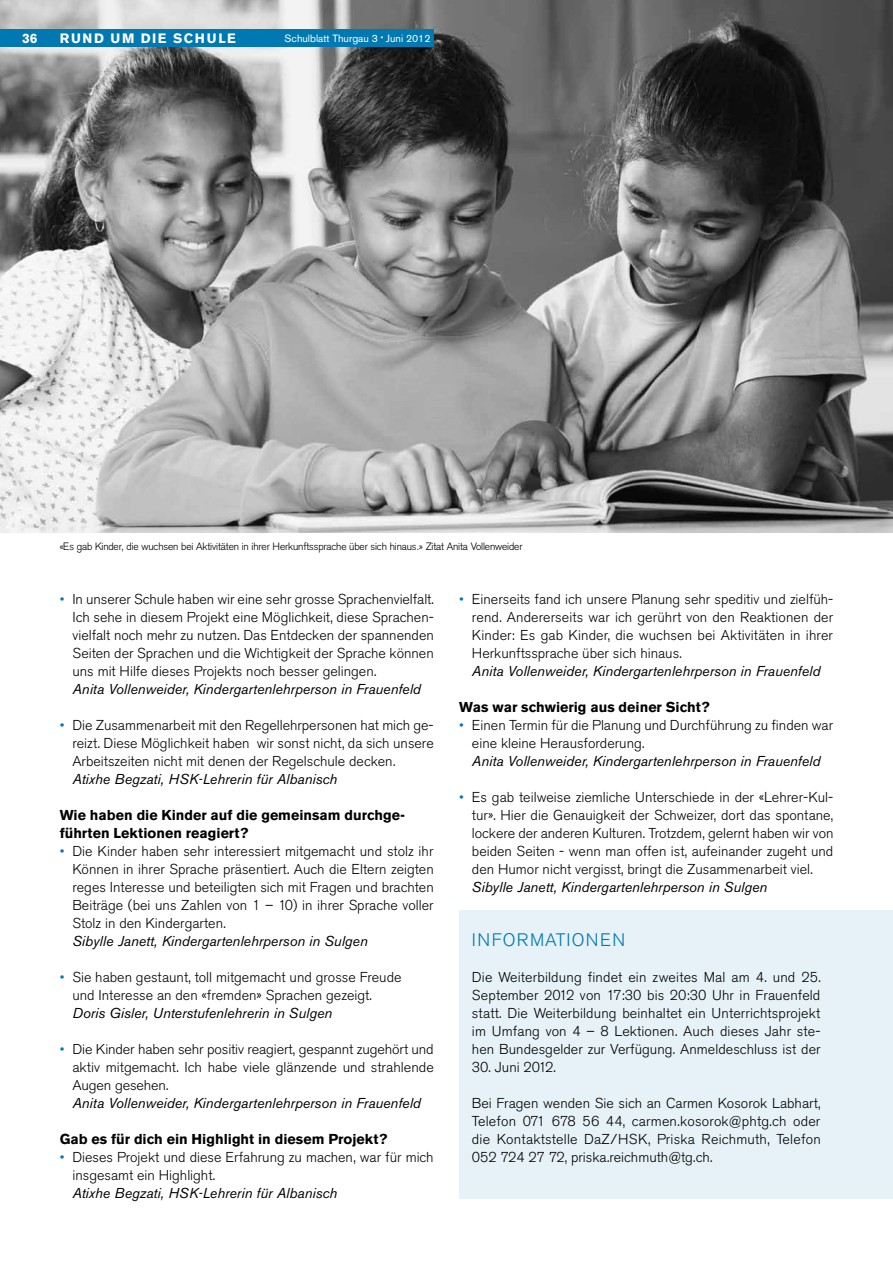
<style>
.page{position:relative;width:893px;height:1263px;background:#fff}
.page>*{position:absolute;margin:0;border:0;box-sizing:border-box;transform-origin:0 0}
.t1{font:300 18px "Akzidenz Grotesk BQ";color:#0079b2}
.t2{font:300 14.25px/18px "Akzidenz Grotesk BQ";color:#000;text-align:justify}
.t3{font:italic 14.25px "Akzidenz Grotesk BQ";color:#000}
.t4{font:700 14.25px/18px "Akzidenz Grotesk BQ";color:#000}
.t5{font:300 14.1px/18px "Akzidenz Grotesk BQ";color:#000;text-align:justify}
.t6{font:700 13.5px "Akzidenz Grotesk BQ";letter-spacing:.13em;color:#fff}
.t7{font:300 10.5px "Akzidenz Grotesk";letter-spacing:-.01em;color:#000}
.t8{font:10.5px "Akzidenz Grotesk BQ";color:#fff}
.s1{font-size:7.5px}
.s2{color:#0079b2}
.s3{font-size:14.25px;color:#0079b2}
</style>
<div class="page">
<div style="left:459px;top:910px;width:434px;height:288px;background:#e6f2f7"></div>
<img style="left:0;top:0;width:892px;height:532px">
<div style="left:0;top:30px;width:434px;height:17px;background:#0079b2"></div>
<hr style="left:892px;top:0;width:1px;height:1263px;background:#0079b2">
<p class="t6" style="left:22px;top:31px;width:17px">36</p>
<p class="t6" style="left:60px;top:31px;width:63px">Rund um</p>
<p class="t6" style="left:141px;top:31px;width:10px">die</p>
<p class="t6" style="left:173px;top:31px;width:44px">Schule</p>
<p class="t8" style="left:285px;top:32px;width:147px">Schulblatt Thurgau 3 <span class="s1">•</span> Juni 2012</p>
<p class="t7" style="left:60px;top:540px;width:464px">«Es gab Kinder, die wuchsen bei Aktivitäten in ihrer Herkunftssprache über sich hinaus.» Zitat Anita Vollenweider</p>
<p class="t2" style="left:72px;top:590px;width:363px;text-indent:-13px"><span class="s2">•</span> In unserer Schule haben wir eine sehr grosse Sprachenvielfalt.<br>Ich sehe in diesem Projekt eine Möglichkeit, diese Sprachen&shy;vielfalt noch mehr zu nutzen. Das Entdecken der spannenden Seiten der Sprachen und die Wichtigkeit der Sprache können uns mit Hilfe dieses Projekts noch besser gelingen.</p>
<p class="t3" style="left:72px;top:681px;width:350px">Anita Vollenweider, Kindergartenlehrperson in Frauenfeld</p>
<p class="t2" style="left:72px;top:716px;width:363px;text-indent:-13px"><span class="s2">•</span> Die Zusammenarbeit mit den Regellehrpersonen hat mich ge&shy;reizt. Diese Möglichkeit haben wir sonst nicht, da sich unsere Arbeitszeiten nicht mit denen der Regelschule decken.</p>
<p class="t3" style="left:72px;top:771px;width:266px">Atixhe Begzati, HSK-Lehrerin für Albanisch</p>
<p class="t4" style="left:60px;top:806px;width:347px">Wie haben die Kinder auf die gemeinsam durchge&shy;führten Lektionen reagiert?</p>
<p class="t2" style="left:72px;top:842px;width:363px;text-indent:-13px"><span class="s2">•</span> Die Kinder haben sehr interessiert mitgemacht und stolz ihr Können in ihrer Sprache präsentiert. Auch die Eltern zeigten reges Interesse und beteiligten sich mit Fragen und brachten Beiträge (bei uns Zahlen von 1 – 10) in ihrer Sprache voller Stolz in den Kindergarten.</p>
<p class="t3" style="left:72px;top:933px;width:297px">Sibylle Janett, Kindergartenlehrperson in Sulgen</p>
<p class="t2" style="left:72px;top:968px;width:331px;text-indent:-13px"><span class="s2">•</span> Sie haben gestaunt, toll mitgemacht und grosse Freude und Interesse an den «fremden» Sprachen gezeigt.</p>
<p class="t3" style="left:72px;top:1004px;width:261px">Doris Gisler, Unterstufenlehrerin in Sulgen</p>
<p class="t5" style="left:72px;top:1041px;width:363px;text-indent:-13px"><span class="s3">•</span> Die Kinder haben sehr positiv reagiert, gespannt zugehört und aktiv mitgemacht. Ich habe viele glänzende und strahlende Augen gesehen.</p>
<p class="t3" style="left:72px;top:1095px;width:350px">Anita Vollenweider, Kindergartenlehrperson in Frauenfeld</p>
<p class="t4" style="left:60px;top:1130px;width:329px">Gab es für dich ein Highlight in diesem Projekt?</p>
<p class="t2" style="left:72px;top:1148px;width:363px;text-indent:-13px"><span class="s2">•</span> Dieses Projekt und diese Erfahrung zu machen, war für mich insgesamt ein Highlight.</p>
<p class="t3" style="left:72px;top:1185px;width:266px">Atixhe Begzati, HSK-Lehrerin für Albanisch</p>
<p class="t2" style="left:472px;top:590px;width:363px;text-indent:-13px"><span class="s2">•</span> Einerseits fand ich unsere Planung sehr speditiv und zielfüh&shy;rend. Andererseits war ich gerührt von den Reaktionen der Kinder: Es gab Kinder, die wuchsen bei Aktivitäten in ihrer Herkunftssprache über sich hinaus.</p>
<p class="t3" style="left:472px;top:663px;width:350px">Anita Vollenweider, Kindergartenlehrperson in Frauenfeld</p>
<p class="t4" style="left:459px;top:698px;width:252px">Was war schwierig aus deiner Sicht?</p>
<p class="t2" style="left:472px;top:716px;width:363px;text-indent:-13px"><span class="s2">•</span> Einen Termin für die Planung und Durchführung zu finden war eine kleine Herausforderung.</p>
<p class="t3" style="left:472px;top:753px;width:350px">Anita Vollenweider, Kindergartenlehrperson in Frauenfeld</p>
<p class="t2" style="left:472px;top:788px;width:363px;text-indent:-13px"><span class="s2">•</span> Es gab teilweise ziemliche Unterschiede in der «Lehrer-Kul&shy;tur». Hier die Genauigkeit der Schweizer, dort das spontane, lockere der anderen Kulturen. Trotzdem, gelernt haben wir von beiden Seiten - wenn man offen ist, aufeinander zugeht und den Humor nicht vergisst, bringt die Zusammenarbeit viel.</p>
<p class="t3" style="left:472px;top:879px;width:297px">Sibylle Janett, Kindergartenlehrperson in Sulgen</p>
<p class="t1" style="left:472px;top:930px;width:13px">informationen</p>
<p class="t2" style="left:472px;top:968px;width:350px">Die Weiterbildung findet ein zweites Mal am 4. und 25.<br>September 2012 von 17:30 bis 20:30 Uhr in Frauenfeld statt. Die Weiterbildung beinhaltet ein Unterrichtsprojekt im Umfang von 4 – 8 Lektionen. Auch dieses Jahr ste&shy;hen Bundesgelder zur Verfügung. Anmeldeschluss ist der</p>
<p class="t2" style="left:472px;top:1058px;width:85px">30. Juni 2012.</p>
<p class="t2" style="left:472px;top:1094px;width:350px">Bei Fragen wenden Sie sich an Carmen Kosorok Labhart, Telefon 071 678 56 44, carmen.kosorok@phtg.ch oder die Kontaktstelle DaZ/HSK, Priska Reichmuth, Telefon 052 724 27 72, priska.reichmuth@tg.ch.</p>
</div>
